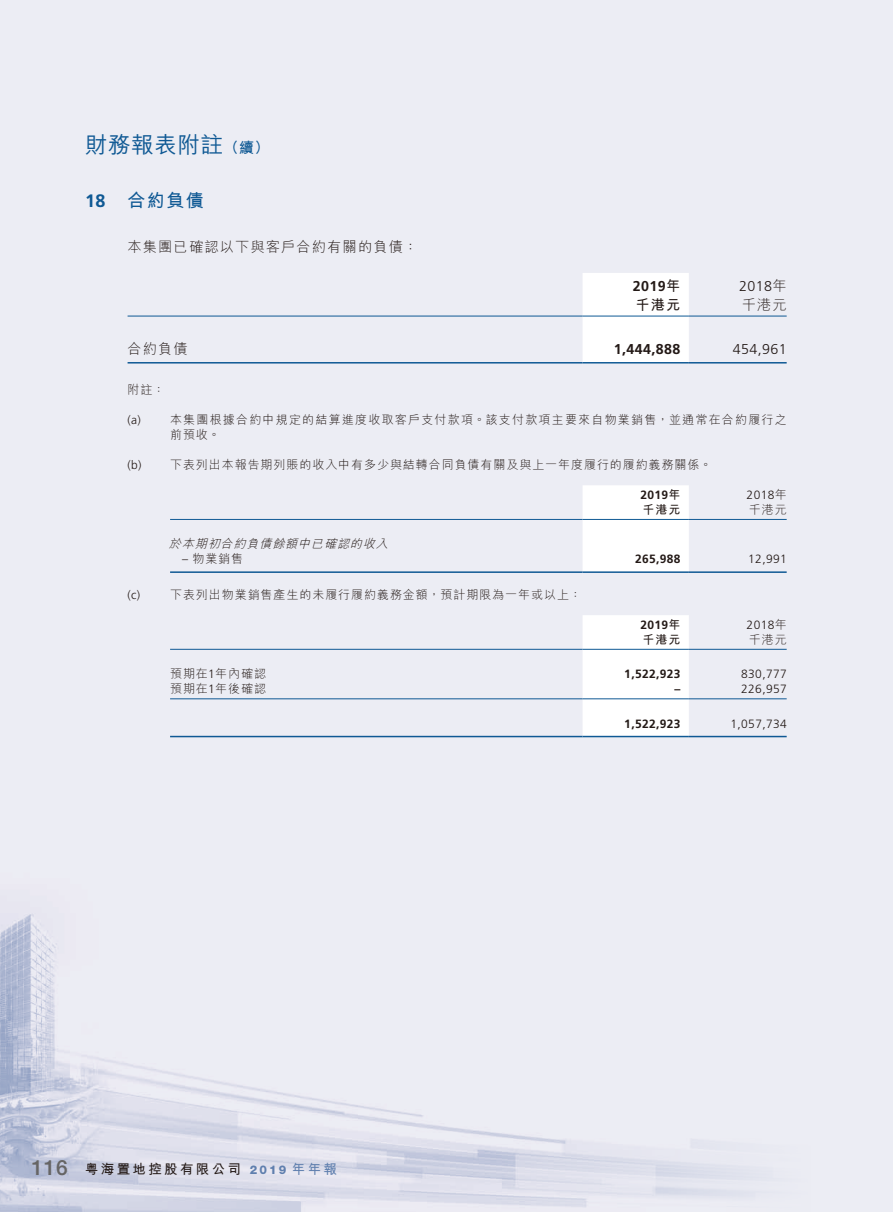
<style>
.page{position:relative;width:893px;height:1212px;background:#fff}
.page>*{position:absolute;margin:0;border:0;box-sizing:border-box;transform-origin:0 0}
.t1{font:500 22.5px "M Hei HK";letter-spacing:.03em;color:#0f5994}
._01_H1{font:700 18px "M Hei HK";color:#0f5994}
._00_txt{font:300 14.25px "M Hei HK";letter-spacing:.08em;color:#231916}
._50_Table_txt{font:700 14.25px "Frutiger LT Std";letter-spacing:.03em;color:#231916}
._50_Table_txt-2{font:300 14.25px "Frutiger LT Std";letter-spacing:.03em;color:#231916}
._50_Table_txt-3{font:300 14.25px "M Hei HK";letter-spacing:.08em;color:#231916}
._50_Table_txt-4{font:700 14.25px "M Hei HK";color:#231916}
.t2{font:700 13.5px "M Hei HK";letter-spacing:.175em;color:#231916}
._06_Notes{font:300 12px "M Hei HK";letter-spacing:.08em;color:#231916}
._06_Notes-2{font:300 12px/15px "M Hei HK";letter-spacing:.1em;color:#231916}
._51_N_Table_txt{font:300 12px "Frutiger LT Std";letter-spacing:.03em;color:#231916}
._51_N_Table_txt-2{font:700 12px "Frutiger LT Std";letter-spacing:.03em;color:#231916}
._51_N_Table_txt-3{font:300 12px "M Hei HK";letter-spacing:.08em;color:#231916}
._51_N_Table_txt-4{font:italic 300 12px "M Hei HK";color:#231916}
._06_Notes-3{font:300 12px "Frutiger LT Std";color:#231916}
._51_N_Table_txt-5{font:700 12px "M Hei HK";letter-spacing:.08em;color:#231916}
.s1{font-weight:700;font-size:15px}
.s2{font-family:"Frutiger LT Std"}
.s3{font-family:"M Hei HK"}
.s4{font-family:"Helvetica Neue LT Std";font-weight:500;font-size:21px;color:#666565}
.s5{font-family:"M Hei HKS"}
.s6{font-family:"Helvetica Neue LT Std";font-weight:800;font-size:12px;color:#5f7fae}
.s7{color:#5f7fae}
</style>
<div class="page">
<div style="left:0;top:0;width:892px;height:1212px;background:#ecedf4"></div>
<img style="left:0;top:699px;width:787px;height:513px">
<div style="left:583px;top:273px;width:106px;height:89px;background:#fff"></div>
<hr style="left:128px;top:316px;width:455px;height:1px;background:#0f5994">
<hr style="left:583px;top:316px;width:106px;height:1px;background:#0f5994">
<hr style="left:689px;top:316px;width:98px;height:1px;background:#0f5994">
<hr style="left:128px;top:362px;width:455px;height:1px;background:#0f5994">
<hr style="left:583px;top:362px;width:106px;height:1px;background:#0f5994">
<hr style="left:689px;top:362px;width:98px;height:1px;background:#0f5994">
<div style="left:583px;top:485px;width:106px;height:86px;background:#fff"></div>
<hr style="left:170px;top:519px;width:413px;height:1px;background:#0f5994">
<hr style="left:583px;top:519px;width:106px;height:1px;background:#0f5994">
<hr style="left:689px;top:519px;width:98px;height:1px;background:#0f5994">
<hr style="left:170px;top:571px;width:413px;height:2px;background:#0f5994">
<hr style="left:583px;top:571px;width:106px;height:2px;background:#0f5994">
<hr style="left:689px;top:571px;width:98px;height:2px;background:#0f5994">
<div style="left:583px;top:615px;width:106px;height:121px;background:#fff"></div>
<hr style="left:170px;top:649px;width:413px;height:1px;background:#0f5994">
<hr style="left:583px;top:649px;width:106px;height:1px;background:#0f5994">
<hr style="left:689px;top:649px;width:98px;height:1px;background:#0f5994">
<hr style="left:170px;top:698px;width:413px;height:1px;background:#0f5994">
<hr style="left:583px;top:698px;width:106px;height:1px;background:#0f5994">
<hr style="left:689px;top:698px;width:98px;height:1px;background:#0f5994">
<hr style="left:170px;top:736px;width:413px;height:1px;background:#0f5994">
<hr style="left:583px;top:736px;width:106px;height:1px;background:#0f5994">
<hr style="left:689px;top:736px;width:98px;height:1px;background:#0f5994">
<h1 class="t1" style="left:85px;top:128px;width:186px">財務報表附註<span class="s1">（續）</span></h1>
<p class="_01_H1" style="left:85px;top:188px;width:120px"><span class="s2">18</span> 合約負債</p>
<p class="_00_txt" style="left:128px;top:236px;width:292px">本集團已確認以下與客戶合約有關的負債：</p>
<p class="_50_Table_txt" style="left:633px;top:277px;width:49px">2019<span class="s3">年</span></p>
<p class="_50_Table_txt-2" style="left:739px;top:278px;width:49px">2018<span class="s3">年</span></p>
<p class="_50_Table_txt-4" style="left:635px;top:294px;width:46px">千港元</p>
<p class="_50_Table_txt-3" style="left:742px;top:295px;width:46px">千港元</p>
<p class="_50_Table_txt-3" style="left:128px;top:338px;width:62px">合約負債</p>
<p class="_50_Table_txt" style="left:614px;top:340px;width:68px">1,444,888</p>
<p class="_50_Table_txt-2" style="left:733px;top:341px;width:55px">454,961</p>
<p class="_06_Notes" style="left:128px;top:381px;width:39px">附註：</p>
<p class="_06_Notes-3" style="left:128px;top:413px;width:15px">(a)</p>
<p class="_06_Notes-2" style="left:170px;top:411px;width:618px">本集團根據合約中規定的結算進度收取客戶支付款項。該支付款項主要來自物業銷售，並通常在合約履行之前預收。</p>
<p class="_06_Notes" style="left:128px;top:456px;width:586px"><span class="s2">(b)</span> 下表列出本報告期列賬的收入中有多少與結轉合同負債有關及與上一年度履行的履約義務關係。</p>
<p class="_51_N_Table_txt-2" style="left:640px;top:487px;width:42px">2019<span class="s3">年</span></p>
<p class="_51_N_Table_txt" style="left:747px;top:488px;width:42px">2018<span class="s3">年</span></p>
<p class="_51_N_Table_txt-5" style="left:642px;top:501px;width:39px">千港元</p>
<p class="_51_N_Table_txt-3" style="left:749px;top:501px;width:39px">千港元</p>
<p class="_51_N_Table_txt-4" style="left:169px;top:535px;width:225px">於本期初合約負債餘額中已確認的收入</p>
<p class="_51_N_Table_txt-3" style="left:182px;top:550px;width:63px"><span class="s2">–</span> 物業銷售</p>
<p class="_51_N_Table_txt-2" style="left:635px;top:552px;width:47px">265,988</p>
<p class="_51_N_Table_txt" style="left:748px;top:552px;width:40px">12,991</p>
<p class="_06_Notes-3" style="left:128px;top:588px;width:14px">(c)</p>
<p class="_06_Notes" style="left:170px;top:586px;width:413px">下表列出物業銷售產生的未履行履約義務金額，預計期限為一年或以上：</p>
<p class="_51_N_Table_txt-2" style="left:640px;top:617px;width:42px">2019<span class="s3">年</span></p>
<p class="_51_N_Table_txt" style="left:747px;top:618px;width:42px">2018<span class="s3">年</span></p>
<p class="_51_N_Table_txt-5" style="left:642px;top:630px;width:39px">千港元</p>
<p class="_51_N_Table_txt-3" style="left:749px;top:631px;width:39px">千港元</p>
<p class="_51_N_Table_txt-3" style="left:170px;top:665px;width:98px">預期在<span class="s2">1</span>年內確認</p>
<p class="_51_N_Table_txt-2" style="left:624px;top:667px;width:58px">1,522,923</p>
<p class="_51_N_Table_txt" style="left:741px;top:667px;width:47px">830,777</p>
<p class="_51_N_Table_txt-3" style="left:170px;top:680px;width:98px">預期在<span class="s2">1</span>年後確認</p>
<p class="_51_N_Table_txt-2" style="left:674px;top:682px;width:7px">–</p>
<p class="_51_N_Table_txt" style="left:741px;top:682px;width:47px">226,957</p>
<p class="_51_N_Table_txt-2" style="left:624px;top:716px;width:58px">1,522,923</p>
<p class="_51_N_Table_txt" style="left:731px;top:717px;width:58px">1,057,734</p>
<p class="t2" style="left:32px;top:1159px;width:307px"><span class="s4">116</span> <span class="s5">粵</span>海置地控股有限公司 <span class="s6">2019</span> <span class="s7">年年報</span></p>
</div>
